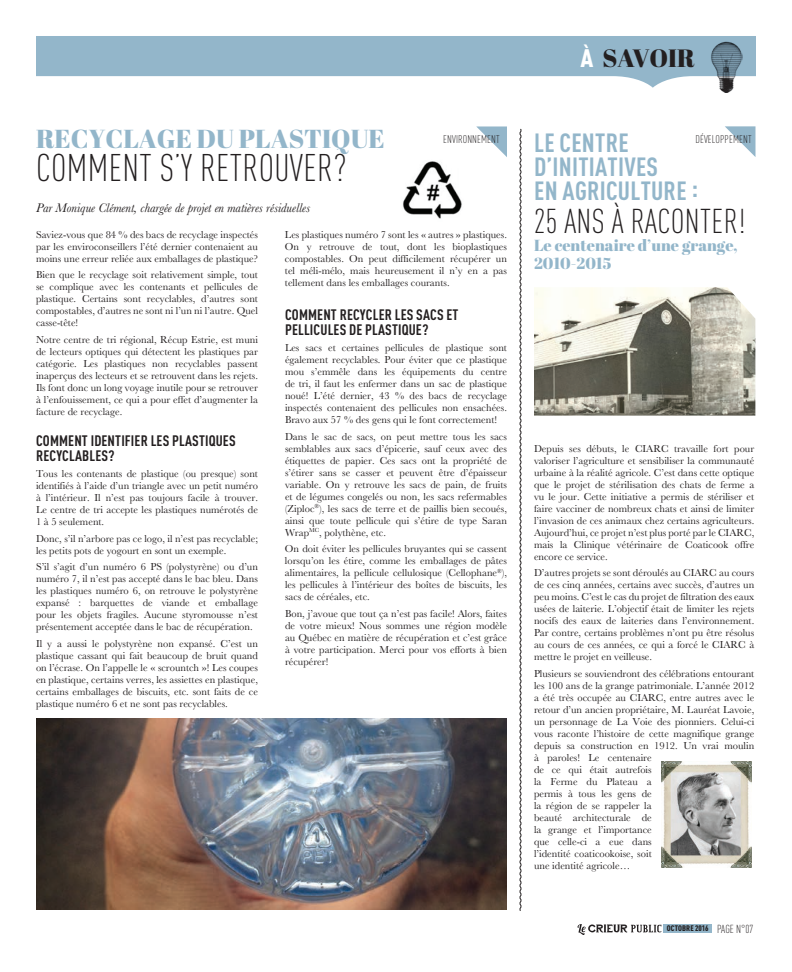
<style>
.page{position:relative;width:792px;height:972px;background:#fff}
.page>*{position:absolute;margin:0;border:0;box-sizing:border-box;transform-origin:0 0}
.t1{font:300 condensed 38px "DINOT";letter-spacing:.01em;color:#231f20}
.t2{font:300 condensed 34px "DINOT";letter-spacing:.01em;color:#231f20}
.t3{font:700 condensed 26px/24px "DINOT";letter-spacing:.01em;color:#93b6ca}
.t4{font:26px "Abril Fatface";color:#93b6ca}
.t5{font:25px "Abril Fatface";color:#231f20}
.t6{font:16px/18px "Abril Fatface";color:#93b6ca}
.t7{font:700 condensed 15px/15px "DINOT";letter-spacing:.01em;color:#231f20}
.t8{font:italic 13px "Baskerville";color:#231f20}
.t9{font:300 condensed 11.5px "DINOT";color:#231f20}
.t10{font:300 condensed 11px "DINOT";letter-spacing:.01em;color:#231f20}
.t11{font:10.5px/12px "Baskerville";color:#231f20;text-align:justify}
.t12{font:900 condensed 8px "DINOT";letter-spacing:.01em;color:#231f20}
.s1{font-family:"DINOT";font-weight:900;font-stretch:condensed;color:#fff}
.s2{font-weight:300;font-size:11.5px}
</style>
<div class="page">
<div style="left:664px;top:924px;width:48px;height:9px;background:#93b6ca"></div>
<svg style="left:578px;top:924px;width:84px;height:11px"></svg>
<svg style="left:36px;top:36px;width:720px;height:52px;fill:#93b6ca"></svg>
<img style="left:711px;top:41px;width:32px;height:52px">
<img style="left:403px;top:161px;width:59px;height:58px">
<svg style="left:519px;top:128px;width:3px;height:783px"></svg>
<svg style="left:476px;top:126px;width:31px;height:31px"></svg>
<img style="left:36px;top:719px;width:471px;height:190px">
<svg style="left:725px;top:126px;width:31px;height:31px"></svg>
<img style="left:534px;top:287px;width:221px;height:129px">
<img style="left:662px;top:762px;width:90px;height:106px">
<h3 class="t4" style="left:36px;top:120px;width:350px">Recyclage du plastique</h3>
<h1 class="t1" style="left:36px;top:146px;width:312px">COMMENT S’Y RETROUVER?</h1>
<p class="t8" style="left:36px;top:199px;width:276px">Par Monique Clément, chargée de projet en matières résiduelles</p>
<p class="t10" style="left:443px;top:133px;width:58px">ENVIRONNEMENT</p>
<p class="t11" style="left:36px;top:228px;width:224px">Saviez-vous que 84 % des bacs de recyclage inspectés par les enviroconseillers l’été dernier contenaient au moins une erreur reliée aux emballages de plastique?</p>
<p class="t11" style="left:36px;top:269px;width:224px">Bien que le recyclage soit relativement simple, tout se complique avec les contenants et pellicules de plastique. Certains sont recyclables, d’autres sont compostables, d’autres ne sont ni l’un ni l’autre. Quel casse-tête!</p>
<p class="t11" style="left:36px;top:333px;width:224px">Notre centre de tri régional, Récup Estrie, est muni de lecteurs optiques qui détectent les plastiques par catégorie. Les plastiques non recyclables passent inaperçus des lecteurs et se retrouvent dans les rejets.<br>Ils font donc un long voyage inutile pour se retrouver à l’enfouissement, ce qui a pour effet d’augmenter la facture de recyclage.</p>
<h3 class="t7" style="left:36px;top:433px;width:201px">COMMENT IDENTIFIER LES PLASTIQUES<br>RECYCLABLES?</h3>
<p class="t11" style="left:36px;top:468px;width:224px">Tous les contenants de plastique (ou presque) sont identifiés à l’aide d’un triangle avec un petit numéro à l’intérieur. Il n’est pas toujours facile à trouver.<br>Le centre de tri accepte les plastiques numérotés de 1 à 5 seulement.</p>
<p class="t11" style="left:36px;top:532px;width:224px">Donc, s’il n’arbore pas ce logo, il n’est pas recyclable; les petits pots de yogourt en sont un exemple.</p>
<p class="t11" style="left:36px;top:561px;width:224px">S’il s’agit d’un numéro 6 PS (polystyrène) ou d’un numéro 7, il n’est pas accepté dans le bac bleu. Dans les plastiques numéro 6, on retrouve le polystyrène expansé : barquettes de viande et emballage pour les objets fragiles. Aucune styromousse n’est présentement acceptée dans le bac de récupération.</p>
<p class="t11" style="left:36px;top:637px;width:224px">Il y a aussi le polystyrène non expansé. C’est un plastique cassant qui fait beaucoup de bruit quand on l’écrase. On l’appelle le « scrountch »! Les coupes en plastique, certains verres, les assiettes en plastique, certains emballages de biscuits, etc. sont faits de ce plastique numéro 6 et ne sont pas recyclables.</p>
<p class="t11" style="left:285px;top:228px;width:224px">Les plastiques numéro 7 sont les « autres » plastiques.<br>On y retrouve de tout, dont les bioplastiques compostables. On peut difficilement récupérer un tel méli-mélo, mais heureusement il n’y en a pas tellement dans les emballages courants.</p>
<h3 class="t7" style="left:285px;top:307px;width:175px">COMMENT RECYCLER LES SACS ET<br>PELLICULES DE PLASTIQUE?</h3>
<p class="t11" style="left:285px;top:342px;width:224px">Les sacs et certaines pellicules de plastique sont également recyclables. Pour éviter que ce plastique mou s’emmêle dans les équipements du centre de tri, il faut les enfermer dans un sac de plastique noué! L’été dernier, 43 % des bacs de recyclage inspectés contenaient des pellicules non ensachées.<br>Bravo aux 57 % des gens qui le font correctement!</p>
<p class="t11" style="left:285px;top:430px;width:224px">Dans le sac de sacs, on peut mettre tous les sacs semblables aux sacs d’épicerie, sauf ceux avec des étiquettes de papier. Ces sacs ont la propriété de s’étirer sans se casser et peuvent être d’épaisseur variable. On y retrouve les sacs de pain, de fruits et de légumes congelés ou non, les sacs refermables (Ziploc<sup>®</sup>), les sacs de terre et de paillis bien secoués, ainsi que toute pellicule qui s’étire de type Saran Wrap<sup>MC</sup>, polythène, etc.</p>
<p class="t11" style="left:285px;top:543px;width:224px">On doit éviter les pellicules bruyantes qui se cassent lorsqu’on les étire, comme les emballages de pâtes alimentaires, la pellicule cellulosique (Cellophane<sup>®</sup>), les pellicules à l’intérieur des boîtes de biscuits, les sacs de céréales, etc.</p>
<p class="t11" style="left:285px;top:607px;width:224px">Bon, j’avoue que tout ça n’est pas facile! Alors, faites de votre mieux! Nous sommes une région modèle au Québec en matière de récupération et c’est grâce à votre participation. Merci pour vos efforts à bien récupérer!</p>
<h3 class="t5" style="left:581px;top:41px;width:85px"><span class="s1">À</span>SAVOIR</h3>
<p class="t10" style="left:695px;top:133px;width:58px">DÉVELOPPEMENT</p>
<h3 class="t3" style="left:534px;top:131px;width:165px">LE CENTRE<br>D’INITIATIVES<br>EN AGRICULTURE :</h3>
<h2 class="t2" style="left:534px;top:202px;width:213px">25 ANS À RACONTER!</h2>
<h3 class="t6" style="left:534px;top:236px;width:205px">Le centenaire d’une grange,<br>2010-2015</h3>
<p class="t11" style="left:534px;top:443px;width:222px">Depuis ses débuts, le CIARC travaille fort pour valoriser l’agriculture et sensibiliser la communauté urbaine à la réalité agricole. C’est dans cette optique que le projet de stérilisation des chats de ferme a vu le jour. Cette initiative a permis de stériliser et faire vacciner de nombreux chats et ainsi de limiter l’invasion de ces animaux chez certains agriculteurs.<br>Aujourd’hui, ce projet n’est plus porté par le CIARC, mais la Clinique vétérinaire de Coaticook offre encore ce service.</p>
<p class="t11" style="left:534px;top:567px;width:222px">D’autres projets se sont déroulés au CIARC au cours de ces cinq années, certains avec succès, d’autres un peu moins. C’est le cas du projet de filtration des eaux usées de laiterie. L’objectif était de limiter les rejets nocifs des eaux de laiteries dans l’environnement.<br>Par contre, certains problèmes n’ont pu être résolus au cours de ces années, ce qui a forcé le CIARC à mettre le projet en veilleuse.</p>
<p class="t11" style="left:534px;top:668px;width:222px;text-align:left">Plusieurs se souviendront des célébrations entourant les 100 ans de la grange patrimoniale. L’année 2012 a été très occupée au CIARC, entre autres avec le retour d’un ancien propriétaire, M. Lauréat Lavoie, un personnage de La Voie des pionniers. Celui-ci vous raconte l’histoire de cette magnifique grange depuis sa construction en 1912. Un vrai moulin à paroles! Le centenaire<br>de ce qui était autrefois<br>la Ferme du Plateau a<br>permis à tous les gens de<br>la région de se rappeler la<br>beauté architecturale de<br>la grange et l’importance<br>que celle-ci a eue dans<br>l’identité coaticookoise, soit<br>une identité agricole…</p>
<p class="t12" style="left:667px;top:924px;width:55px">OCTOBRE 2016 <span class="s2">PAGE</span></p>
<p class="t9" style="left:736px;top:922px;width:19px">N°07</p>
</div>
